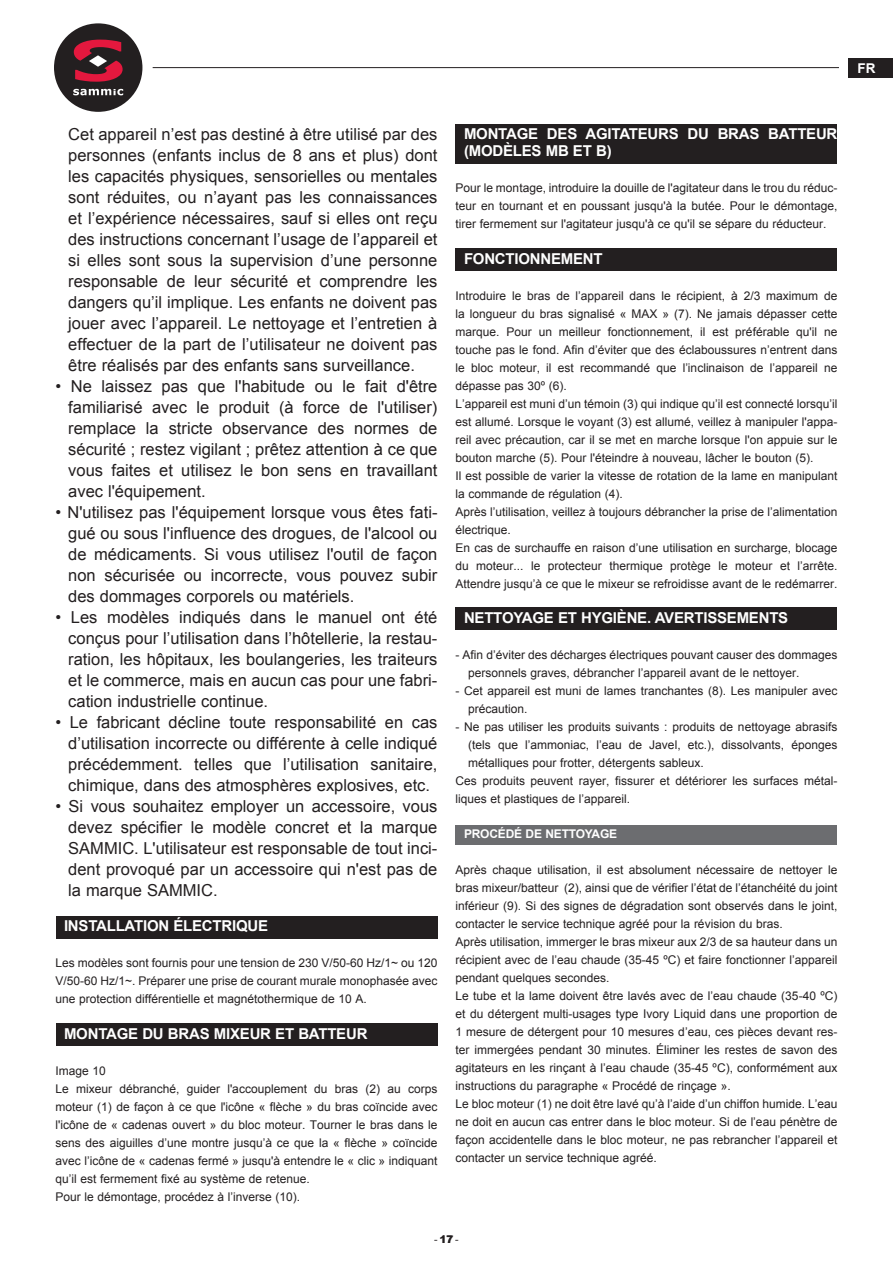
<style>
.page{position:relative;width:893px;height:1263px;background:#fff}
.page>*{position:absolute;margin:0;border:0;box-sizing:border-box;transform-origin:0 0}
.t1{font:16.5px/21px "Arial";color:#231f20;text-align:justify}
.t2{font:700 15px/17.2px "Arial";letter-spacing:-.015em;color:#fff}
.t3{font:700 13.5px "Arial";color:#fff}
.t4{font:12px/18px "Arial";color:#231f20}
.t5{font:700 12px "Arial";letter-spacing:-.015em;color:#fff}
.t6{font:10.5px "Arial";color:#231f20}
.t7{font:900 10.5px "Arial";color:#231f20}
</style>
<div class="page">
<div style="left:54px;top:23px;width:88px;height:89px;background:#231f20;border-radius:50%"></div>
<svg style="left:74px;top:40px;width:49px;height:42px"></svg>
<svg style="left:73px;top:89px;width:50px;height:6px"></svg>
<hr style="left:153px;top:67px;width:686px;height:1px;background:#231f20">
<div style="left:848px;top:58px;width:45px;height:19px;background:#231f20"></div>
<div style="left:56px;top:916px;width:381px;height:23px;background:#231f20"></div>
<div style="left:56px;top:1023px;width:381px;height:23px;background:#231f20"></div>
<div style="left:455px;top:124px;width:382px;height:40px;background:#231f20"></div>
<div style="left:455px;top:248px;width:382px;height:23px;background:#231f20"></div>
<div style="left:455px;top:608px;width:382px;height:22px;background:#231f20"></div>
<div style="left:455px;top:825px;width:382px;height:20px;background:#6c6d70"></div>
<p class="t3" style="left:857px;top:59px;width:19px">FR</p>
<p class="t1" style="left:68px;top:124px;width:371px">Cet appareil n’est pas destiné à être utilisé par des personnes (enfants inclus de 8 ans et plus) dont les capacités physiques, sensorielles ou mentales sont réduites, ou n’ayant pas les connaissances et l’expérience nécessaires, sauf si elles ont reçu des instructions concernant l’usage de l’appareil et si elles sont sous la supervision d’une personne responsable de leur sécurité et comprendre les dangers qu’il implique. Les enfants ne doivent pas jouer avec l’appareil. Le nettoyage et l’entretien à effectuer de la part de l’utilisateur ne doivent pas être réalisés par des enfants sans surveillance.</p>
<p class="t1" style="left:68px;top:376px;width:371px;text-indent:-13px">• Ne laissez pas que l'habitude ou le fait d'être familiarisé avec le produit (à force de l'utiliser) remplace la stricte observance des normes de sécurité ; restez vigilant ; prêtez attention à ce que vous faites et utilisez le bon sens en travaillant avec l'équipement.</p>
<p class="t1" style="left:68px;top:502px;width:371px;text-indent:-13px">• N'utilisez pas l'équipement lorsque vous êtes fati&shy;gué ou sous l'influence des drogues, de l'alcool ou de médicaments. Si vous utilisez l'outil de façon non sécurisée ou incorrecte, vous pouvez subir des dommages corporels ou matériels.</p>
<p class="t1" style="left:68px;top:607px;width:371px;text-indent:-13px">• Les modèles indiqués dans le manuel ont été conçus pour l’utilisation dans l’hôtellerie, la restau&shy;ration, les hôpitaux, les boulangeries, les traiteurs et le commerce, mais en aucun cas pour une fabri&shy;cation industrielle continue.</p>
<h1 class="t1" style="left:68px;top:712px;width:371px;text-indent:-13px">• Le fabricant décline toute responsabilité en cas d’utilisation incorrecte ou différente à celle indiqué précédemment. telles que l’utilisation sanitaire, chimique, dans des atmosphères explosives, etc.</h1>
<h1 class="t1" style="left:68px;top:796px;width:371px;text-indent:-13px">• Si vous souhaitez employer un accessoire, vous devez spécifier le modèle concret et la marque SAMMIC. L'utilisateur est responsable de tout inci&shy;dent provoqué par un accessoire qui n'est pas de la marque SAMMIC.</h1>
<p class="t2" style="left:64px;top:918px;width:206px">INSTALLATION ÉLECTRIQUE</p>
<p class="t4" style="left:56px;top:954px;width:383px;text-align:justify">Les modèles sont fournis pour une tension de 230 V/50-60 Hz/1~ ou 120<br>V/50-60 Hz/1~. Préparer une prise de courant murale monophasée avec une protection différentielle et magnétothermique de 10 A.</p>
<p class="t2" style="left:64px;top:1025px;width:305px">MONTAGE DU BRAS MIXEUR ET BATTEUR</p>
<p class="t4" style="left:56px;top:1062px;width:383px">Image 10<br>Le mixeur débranché, guider l'accouplement du bras (2) au corps moteur (1) de façon à ce que l'icône « flèche » du bras coïncide avec l'icône de « cadenas ouvert » du bloc moteur. Tourner le bras dans le sens des aiguilles d’une montre jusqu’à ce que la « flèche » coïncide avec l’icône de « cadenas fermé » jusqu'à entendre le « clic » indiquant qu’il est fermement fixé au système de retenue.<br>Pour le démontage, procédez à l’inverse (10).</p>
<p class="t2" style="left:464px;top:126px;width:375px">MONTAGE DES AGITATEURS DU BRAS BATTEUR (MODÈLES MB ET B)</p>
<p class="t4" style="left:455px;top:179px;width:383px;text-align:justify">Pour le montage, introduire la douille de l'agitateur dans le trou du réduc&shy;teur en tournant et en poussant jusqu'à la butée. Pour le démontage, tirer fermement sur l'agitateur jusqu'à ce qu'il se sépare du réducteur.</p>
<p class="t2" style="left:464px;top:250px;width:140px">FONCTIONNEMENT</p>
<p class="t4" style="left:455px;top:286px;width:383px">Introduire le bras de l’appareil dans le récipient, à 2/3 maximum de la longueur du bras signalisé « MAX » (7). Ne jamais dépasser cette marque. Pour un meilleur fonctionnement, il est préférable qu'il ne touche pas le fond. Afin d’éviter que des éclaboussures n’entrent dans le bloc moteur, il est recommandé que l’inclinaison de l’appareil ne dépasse pas 30º (6).<br>L’appareil est muni d’un témoin (3) qui indique qu’il est connecté lorsqu’il est allumé. Lorsque le voyant (3) est allumé, veillez à manipuler l'appa&shy;reil avec précaution, car il se met en marche lorsque l'on appuie sur le bouton marche (5). Pour l'éteindre à nouveau, lâcher le bouton (5).<br>Il est possible de varier la vitesse de rotation de la lame en manipulant la commande de régulation (4).<br>Après l’utilisation, veillez à toujours débrancher la prise de l’alimentation électrique.<br>En cas de surchauffe en raison d’une utilisation en surcharge, blocage du moteur... le protecteur thermique protège le moteur et l’arrête.<br>Attendre jusqu’à ce que le mixeur se refroidisse avant de le redémarrer.</p>
<p class="t2" style="left:464px;top:609px;width:326px">NETTOYAGE ET HYGIÈNE. AVERTISSEMENTS</p>
<p class="t4" style="left:468px;top:646px;width:371px;text-indent:-13px">- Afin d’éviter des décharges électriques pouvant causer des dommages personnels graves, débrancher l’appareil avant de le nettoyer.</p>
<p class="t4" style="left:468px;top:682px;width:371px;text-indent:-13px">- Cet appareil est muni de lames tranchantes (8). Les manipuler avec précaution.</p>
<p class="t4" style="left:455px;top:718px;width:383px">- Ne pas utiliser les produits suivants : produits de nettoyage abrasifs</p>
<p class="t4" style="left:468px;top:736px;width:371px">(tels que l’ammoniac, l’eau de Javel, etc.), dissolvants, éponges</p>
<p class="t4" style="left:468px;top:754px;width:237px">métalliques pour frotter, détergents sableux.</p>
<p class="t4" style="left:455px;top:772px;width:383px">Ces produits peuvent rayer, fissurer et détériorer les surfaces métal-</p>
<p class="t4" style="left:455px;top:790px;width:176px">liques et plastiques de l’appareil.</p>
<p class="t5" style="left:464px;top:826px;width:155px">PROCÉDÉ DE NETTOYAGE</p>
<p class="t4" style="left:455px;top:861px;width:383px">Après chaque utilisation, il est absolument nécessaire de nettoyer le bras mixeur/batteur (2), ainsi que de vérifier l’état de l’étanchéité du joint inférieur (9). Si des signes de dégradation sont observés dans le joint, contacter le service technique agréé pour la révision du bras.<br>Après utilisation, immerger le bras mixeur aux 2/3 de sa hauteur dans un récipient avec de l’eau chaude (35-45 ºC) et faire fonctionner l’appareil pendant quelques secondes.<br>Le tube et la lame doivent être lavés avec de l’eau chaude (35-40 ºC) et du détergent multi-usages type Ivory Liquid dans une proportion de 1 mesure de détergent pour 10 mesures d’eau, ces pièces devant res&shy;ter immergées pendant 30 minutes. Éliminer les restes de savon des agitateurs en les rinçant à l’eau chaude (35-45 ºC), conformément aux instructions du paragraphe « Procédé de rinçage ».<br>Le bloc moteur (1) ne doit être lavé qu’à l’aide d’un chiffon humide. L’eau ne doit en aucun cas entrer dans le bloc moteur. Si de l’eau pénètre de façon accidentelle dans le bloc moteur, ne pas rebrancher l’appareil et contacter un service technique agréé.</p>
<p class="t7" style="left:439px;top:1231px;width:16px">17</p>
<p class="t6" style="left:434px;top:1232px;width:26px">- -</p>
</div>
